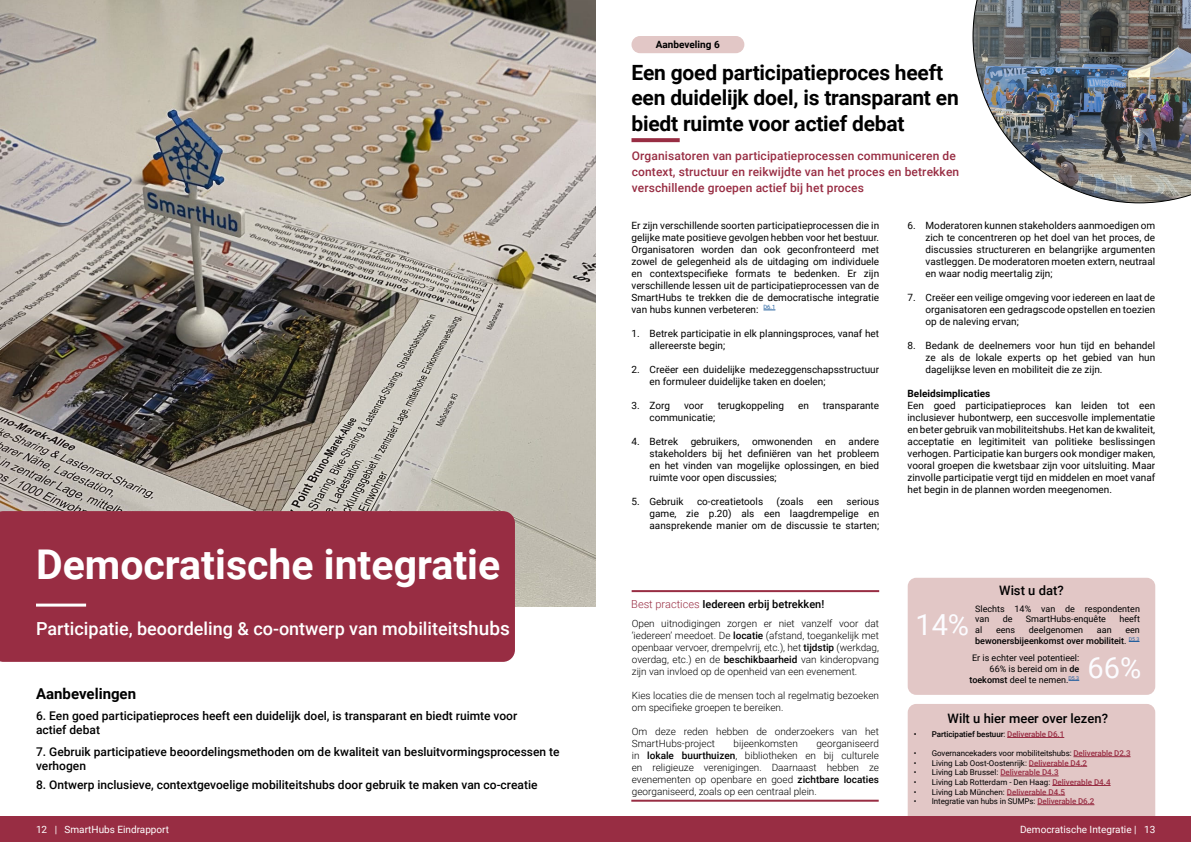
<style>
.page{position:relative;width:1191px;height:842px;background:#fff}
.page>*{position:absolute;margin:0;border:0;box-sizing:border-box;transform-origin:0 0}
.t1{font:700 41px "Roboto";color:#fff}
.t2{font:29px "Roboto";color:#fcfcff}
.t3{font:700 21px/25.2px "Roboto";letter-spacing:-.01em;color:#000}
.t4{font:500 18px "Roboto";color:#fff}
.t5{font:700 15px "Roboto";color:#000}
.t6{font:500 13px "Roboto";color:#000}
.t7{font:500 12px/14px "Roboto";color:#000}
.t8{font:500 12px/16px "Roboto";letter-spacing:.01em;color:#982d43}
.t9{font:500 11px "Roboto";color:#000}
.t10{font:10px/12px "Roboto";color:#000;text-align:justify}
.t11{font:300 10px/12px "Roboto";color:#000;text-align:justify}
.t12{font:10px "Roboto";color:#fff}
.t13{font:700 10px "Roboto";color:#000}
.t14{font:9px/10.8px "Roboto";color:#000}
.t15{font:500 9px/10.8px "Roboto";color:#000;text-align:right}
.t16{font:8px "Roboto";color:#000}
.t17{font:500 8px "Roboto";letter-spacing:-.01em;color:#000}
.s1{font-size:19px}
.s2{font-weight:300;color:#982d43}
.s3{font-weight:500}
.s4{font-weight:400}
.s5{color:#982d43}
.s6{font-weight:500;color:#982d43}
</style>
<div class="page">
<img style="left:0;top:0;width:595px;height:607px">
<div style="left:0;top:511px;width:515px;height:151px;background:#982d43"></div>
<hr style="left:36px;top:604px;width:50px;height:3px;background:#fff">
<div style="left:907px;top:704px;width:248px;height:128px;background:#e2c7c6;border-radius:9px"></div>
<div style="left:0;top:816px;width:1191px;height:26px;background:#982d43"></div>
<img style="left:972px;top:0;width:219px;height:203px">
<svg style="left:631px;top:138px;width:48px;height:4px"></svg>
<div style="left:631px;top:36px;width:113px;height:17px;background:#e2c7c6;border-radius:9px"></div>
<svg style="left:763px;top:310px;width:12px;height:1px"></svg>
<hr style="left:631px;top:590px;width:248px;height:2px;background:#982d43">
<hr style="left:631px;top:800px;width:247px;height:2px;background:#982d43">
<div style="left:907px;top:578px;width:248px;height:117px;background:#e2c7c6;border-radius:9px"></div>
<hr style="left:1007px;top:737px;width:57px;height:1px;background:#982d43">
<hr style="left:1073px;top:756px;width:57px;height:1px;background:#982d43">
<hr style="left:1029px;top:766px;width:58px;height:1px;background:#982d43">
<hr style="left:1000px;top:776px;width:58px;height:1px;background:#982d43">
<hr style="left:1052px;top:785px;width:58px;height:1px;background:#982d43">
<hr style="left:1007px;top:795px;width:58px;height:1px;background:#982d43">
<hr style="left:1037px;top:804px;width:57px;height:1px;background:#982d43">
<h1 class="t1" style="left:36px;top:535px;width:466px">Democratische integratie</h1>
<h3 class="t4" style="left:36px;top:616px;width:475px">Participatie, beoordeling &amp; co-ontwerp van mobiliteit<span class="s1">shubs</span></h3>
<h3 class="t5" style="left:36px;top:683px;width:102px">Aanbevelingen</h3>
<p class="t7" style="left:36px;top:708px;width:483px">6. Een goed participatieproces heeft een duidelijk doel, is transparant en biedt ruimte voor actief debat</p>
<p class="t7" style="left:36px;top:745px;width:525px">7. Gebruik participatieve beoordelingsmethoden om de kwaliteit van besluitvormingsprocessen te verhogen</p>
<p class="t7" style="left:36px;top:777px;width:503px">8. Ontwerp inclusieve, contextgevoelige mobiliteitshubs door gebruik te maken van co-creatie</p>
<p class="t12" style="left:36px;top:822px;width:135px">12 | SmartHubs Eindrapport</p>
<p class="t12" style="left:117px;top:822px;width:55px">F al Report</p>
<p class="t13" style="left:656px;top:38px;width:65px">Aanbeveling 6</p>
<h3 class="t3" style="left:631px;top:59px;width:329px">Een goed participatieproces heeft een duidelijk doel, is transparant en biedt ruimte voor actief debat</h3>
<p class="t8" style="left:632px;top:147px;width:329px">Organisatoren van participatieprocessen communiceren de context, structuur en reikwijdte van het proces en betrekken verschillende groepen actief bij het proces</p>
<p class="t10" style="left:631px;top:219px;width:249px">Er zijn verschillende soorten participatieprocessen die in gelijke mate positieve gevolgen hebben voor het bestuur.<br>Organisatoren worden dan ook geconfronteerd met zowel de gelegenheid als de uitdaging om individuele en contextspecifieke formats te bedenken. Er zijn verschillende lessen uit de participatieprocessen van de SmartHubs te trekken die de democratische integratie van hubs kunnen verbeteren: <sup>D6.1</sup></p>
<p class="t10" style="left:649px;top:327px;width:231px;text-indent:-18px">1. Betrek participatie in elk planningsproces, vanaf het allereerste begin;</p>
<p class="t10" style="left:649px;top:363px;width:231px;text-indent:-18px">2. Creëer een duidelijke medezeggenschapsstructuur en formuleer duidelijke taken en doelen;</p>
<p class="t10" style="left:631px;top:399px;width:40px">3. Zorg</p>
<p class="t10" style="left:684px;top:399px;width:21px">voor</p>
<p class="t10" style="left:717px;top:399px;width:68px">terugkoppeling</p>
<p class="t10" style="left:798px;top:399px;width:12px">en</p>
<p class="t10" style="left:823px;top:399px;width:58px">transparante</p>
<p class="t10" style="left:649px;top:411px;width:67px">communicatie;</p>
<p class="t10" style="left:631px;top:435px;width:48px">4. Betrek</p>
<p class="t10" style="left:690px;top:435px;width:50px">gebruikers,</p>
<p class="t10" style="left:752px;top:435px;width:62px">omwonenden</p>
<p class="t10" style="left:825px;top:435px;width:12px">en</p>
<p class="t10" style="left:649px;top:435px;width:231px;text-indent:199px">andere stakeholders bij het definiëren van het probleem en het vinden van mogelijke oplossingen, en bied ruimte voor open discussies;</p>
<p class="t10" style="left:631px;top:495px;width:54px">5. Gebruik</p>
<p class="t10" style="left:697px;top:495px;width:68px">co-creatietools</p>
<p class="t10" style="left:776px;top:495px;width:29px">(zoals</p>
<p class="t10" style="left:817px;top:495px;width:18px">een</p>
<p class="t10" style="left:649px;top:495px;width:231px;text-indent:197px">serious game, zie p.20) als een laagdrempelige en aansprekende manier om de discussie te starten;</p>
<p class="t9" style="left:631px;top:597px;width:194px"><span class="s2">Best practices</span> Iedereen erbij betrekken!</p>
<p class="t11" style="left:632px;top:617px;width:249px">Open uitnodigingen zorgen er niet vanzelf voor dat ‘iedereen’ meedoet. De <span class="s3">locatie</span> (afstand, toegankelijk met openbaar vervoer, drempelvrij, etc.), het <span class="s3">tijdstip</span> (werkdag, overdag, etc.) en de <span class="s3">beschikbaarheid</span> van kinderopvang zijn van invloed op de openheid van een evenement.</p>
<p class="t11" style="left:632px;top:689px;width:249px">Kies locaties die de mensen toch al regelmatig bezoeken om specifieke groepen te bereiken.</p>
<p class="t11" style="left:632px;top:725px;width:249px">Om deze reden hebben de onderzoekers van het<br>SmartHubs-project</p>
<p class="t11" style="left:632px;top:737px;width:249px;text-indent:185px">georganiseerd in <span class="s3">lokale buurthuizen</span>, bibliotheken en bij culturele en religieuze verenigingen. Daarnaast hebben ze evenementen op openbare en goed <span class="s3">zichtbare locaties </span>georganiseerd, zoals op een centraal plein.</p>
<p class="t11" style="left:733px;top:737px;width:66px">bijeenkomsten</p>
<p class="t10" style="left:925px;top:219px;width:231px;text-indent:-18px">6. Moderatoren kunnen stakeholders aanmoedigen om zich te concentreren op het doel van het proces, de discussies structureren en belangrijke argumenten vastleggen. De moderatoren moeten extern, neutraal en waar nodig meertalig zijn;</p>
<p class="t10" style="left:925px;top:291px;width:231px;text-indent:-18px">7. Creëer een veilige omgeving voor iedereen en laat de organisatoren een gedragscode opstellen en toezien op de naleving ervan;</p>
<p class="t10" style="left:925px;top:339px;width:231px;text-indent:-18px">8. Bedank de deelnemers voor hun tijd en behandel ze als de lokale experts op het gebied van hun dagelijkse leven en mobiliteit die ze zijn.</p>
<p class="t13" style="left:907px;top:386px;width:84px">Beleidsimplicaties</p>
<p class="t10" style="left:907px;top:399px;width:249px">Een goed participatieproces kan leiden tot een inclusiever hubontwerp, een succesvolle implementatie en beter gebruik van mobiliteitshubs. Het kan de kwaliteit, acceptatie en legitimiteit van politieke beslissingen verhogen. Participatie kan burgers ook mondiger maken, vooral groepen die kwetsbaar zijn voor uitsluiting. Maar zinvolle participatie vergt tijd en middelen en moet vanaf het begin in de plannen worden meegenomen.</p>
<h3 class="t6" style="left:999px;top:581px;width:66px">Wist u dat?</h3>
<p class="t14" style="left:975px;top:603px;width:166px">Slechts 14% van de respondenten van</p>
<h2 class="t2" style="left:915px;top:605px;width:55px">14%</h2>
<p class="t14" style="left:1002px;top:613px;width:11px">de</p>
<p class="t14" style="left:1025px;top:613px;width:82px">SmartHubs-enquête</p>
<p class="t14" style="left:1119px;top:613px;width:22px">heeft</p>
<p class="t14" style="left:975px;top:624px;width:9px">al</p>
<p class="t14" style="left:996px;top:624px;width:21px">eens</p>
<p class="t14" style="left:1028px;top:624px;width:56px">deelgenomen</p>
<p class="t14" style="left:1097px;top:624px;width:16px">aan</p>
<p class="t15" style="left:975px;top:624px;width:166px"><span class="s4">een<br></span>bewonersbijeenkomst over mobiliteit<span class="s4">.</span> <sup>D5.3</sup></p>
<p class="t14" style="left:969px;top:652px;width:111px;text-align:right">Er is echter veel potentieel:<br>66% is bereid om in <span class="s3">de toekomst</span> deel te nemen.<sup>D5.3</sup></p>
<h2 class="t2" style="left:1087px;top:648px;width:55px">66%</h2>
<h3 class="t6" style="left:947px;top:709px;width:162px">Wilt u hier meer over lezen?</h3>
<p class="t17" style="left:913px;top:728px;width:152px">• Participatief bestuur<span class="s4">:</span> <span class="s5">Deliverable D6.1</span></p>
<p class="t16" style="left:913px;top:748px;width:218px">• Governancekaders voor mobiliteitshubs: <span class="s6">Deliverable D2.3</span></p>
<p class="t16" style="left:913px;top:757px;width:175px">• Living Lab Oost-Oostenrijk: <span class="s6">Deliverable D4.2</span></p>
<p class="t16" style="left:913px;top:767px;width:146px">• Living Lab Brussel: <span class="s6">Deliverable D4.3</span></p>
<p class="t16" style="left:913px;top:776px;width:198px">• Living Lab Rotterdam - Den Haag: <span class="s6">Deliverable D4.4</span></p>
<p class="t16" style="left:913px;top:786px;width:153px">• Living Lab München: <span class="s6">Deliverable D4.5</span></p>
<p class="t16" style="left:913px;top:796px;width:182px">• Integratie van hubs in SUMPs: <span class="s6">Deliverable D6.2</span></p>
<p class="t12" style="left:1020px;top:822px;width:137px">Democratische Integratie | 13</p>
</div>
